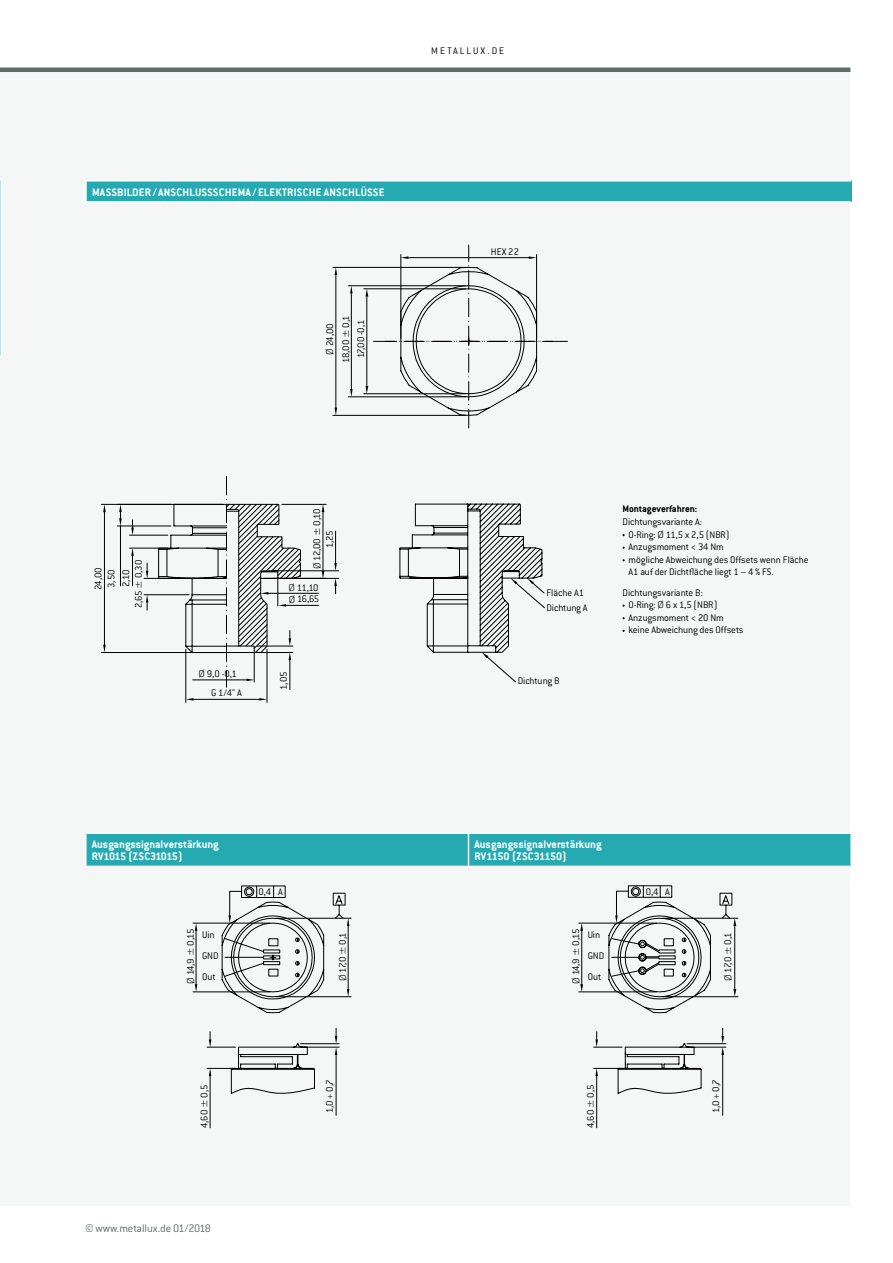
<style>
.page{position:relative;width:893px;height:1263px;background:#fff}
.page>*{position:absolute;margin:0;border:0;box-sizing:border-box;transform-origin:0 0}
.t1{font:700 12px/12px "Conduit ITC";color:#fff}
.t2{font:300 12px "Conduit ITC";letter-spacing:-.01em;color:#606b6c}
.t3{font:300 10.5px/12.6px "Conduit ITC";letter-spacing:-.015em;color:#000}
.t4{font:700 10.5px "Conduit ITC";color:#000}
.t5{font:300 10.5px "Conduit ITC";letter-spacing:.19em;color:#000}
.s1{font-family:"Klavika Basic"}
</style>
<div class="page">
<div style="left:0;top:70px;width:850px;height:1136px;background:#f5f6f6"></div>
<hr style="left:210px;top:1076px;width:1px;height:52px;background:#000">
<hr style="left:276px;top:996px;width:75px;height:1px;background:#000">
<hr style="left:276px;top:918px;width:75px;height:1px;background:#000">
<hr style="left:193px;top:991px;width:77px;height:1px;background:#000">
<hr style="left:193px;top:923px;width:77px;height:1px;background:#000">
<svg style="left:195px;top:923px;width:2px;height:69px"></svg>
<svg style="left:207px;top:885px;width:142px;height:231px"></svg>
<div style="left:86px;top:181px;width:765px;height:21px;background:#26aab2"></div>
<hr style="left:85px;top:180px;width:766px;height:2px;background:#fff">
<svg style="left:86px;top:182px;width:1px;height:19px"></svg>
<hr style="left:85px;top:201px;width:766px;height:2px;background:#fff">
<hr style="left:0;top:68px;width:850px;height:4px;background:#606b6c">
<hr style="left:267px;top:649px;width:1px;height:53px;background:#000">
<hr style="left:186px;top:649px;width:1px;height:53px;background:#000">
<svg style="left:186px;top:698px;width:81px;height:3px"></svg>
<hr style="left:290px;top:660px;width:1px;height:30px;background:#000">
<svg style="left:101px;top:476px;width:238px;height:212px"></svg>
<svg style="left:399px;top:504px;width:146px;height:178px"></svg>
<hr style="left:364px;top:393px;width:101px;height:1px;background:#000">
<hr style="left:364px;top:289px;width:101px;height:1px;background:#000">
<svg style="left:366px;top:245px;width:201px;height:183px"></svg>
<hr style="left:351px;top:293px;width:1px;height:96px;background:#000">
<hr style="left:348px;top:397px;width:117px;height:1px;background:#000">
<hr style="left:348px;top:285px;width:117px;height:1px;background:#000">
<svg style="left:350px;top:286px;width:3px;height:7px"></svg>
<svg style="left:350px;top:389px;width:3px;height:8px"></svg>
<hr style="left:336px;top:275px;width:1px;height:133px;background:#000">
<hr style="left:333px;top:415px;width:132px;height:1px;background:#000">
<hr style="left:333px;top:267px;width:132px;height:1px;background:#000">
<svg style="left:335px;top:267px;width:2px;height:8px"></svg>
<svg style="left:335px;top:408px;width:2px;height:7px"></svg>
<div style="left:87px;top:834px;width:763px;height:32px;background:#26aab2"></div>
<hr style="left:85px;top:832px;width:383px;height:2px;background:#fff">
<hr style="left:85px;top:834px;width:2px;height:32px;background:#fff">
<hr style="left:85px;top:866px;width:383px;height:1px;background:#fff">
<hr style="left:468px;top:832px;width:384px;height:2px;background:#fff">
<hr style="left:468px;top:834px;width:1px;height:32px;background:#fff">
<hr style="left:468px;top:866px;width:384px;height:1px;background:#fff">
<hr style="left:596px;top:1076px;width:1px;height:52px;background:#000">
<hr style="left:579px;top:991px;width:77px;height:1px;background:#000">
<hr style="left:579px;top:923px;width:77px;height:1px;background:#000">
<svg style="left:580px;top:923px;width:3px;height:69px"></svg>
<svg style="left:594px;top:885px;width:144px;height:231px"></svg>
<p class="t5" style="left:431px;top:45px;width:74px">METALLUX.DE</p>
<p class="t1" style="left:92px;top:186px;width:294px">MASSBILDER / ANSCHLUSSSCHEMA / ELEKTRISCHE ANSCHLÜSSE</p>
<p class="t3" style="left:322px;top:363px;width:49px;line-height:15.9px;text-align:center;rotate:-90deg"><span class="s1">Ø</span> 24,00<br>18,00 ± 0,1</p>
<p class="t3" style="left:355px;top:358px;width:39px;rotate:-90deg">17,00 -0,1</p>
<p class="t3" style="left:491px;top:245px;width:30px">HEX 22</p>
<p class="t3" style="left:92px;top:590px;width:24px;rotate:-90deg">24,00<br>3,50</p>
<p class="t3" style="left:120px;top:608px;width:50px;text-indent:21px;rotate:-90deg">2,10<br>2,65 ± 0,30</p>
<p class="t3" style="left:211px;top:664px;width:32px;line-height:19.2px;text-indent:-12px"><span class="s1">Ø</span> 9,0 -0,1<br>G 1/4" A</p>
<p class="t3" style="left:311px;top:569px;width:62px;text-align:center;rotate:-90deg"><span class="s1">Ø</span> 12,00 ± 0,10<br>1,25</p>
<p class="t3" style="left:289px;top:582px;width:32px;line-height:11.6px"><span class="s1">Ø</span> 11,10<br><span class="s1">Ø</span> 16,65</p>
<p class="t3" style="left:277px;top:690px;width:19px;rotate:-90deg">1,05</p>
<p class="t3" style="left:546px;top:586px;width:43px;line-height:14.4px">Fläche A1<br>Dichtung A</p>
<p class="t3" style="left:518px;top:675px;width:43px">Dichtung B</p>
<p class="t4" style="left:622px;top:503px;width:76px">Montageverfahren:</p>
<p class="t3" style="left:628px;top:515px;width:182px;text-indent:-6px">Dichtungsvariante A:<br>O-Ring: <span class="s1">Ø</span> 11,5 x 2,5 (NBR)<br>Anzugsmoment &lt; 34 Nm<br>mögliche Abweichung des Offsets wenn Fläche<br>A1 auf der Dichtfläche liegt 1 – 4 % FS.</p>
<p class="t3" style="left:628px;top:586px;width:116px;text-indent:-6px">Dichtungsvariante B:<br>O-Ring: <span class="s1">Ø</span> 6 x 1,5 (NBR)<br>Anzugsmoment &lt; 20 Nm keine Abweichung des Offsets</p>
<p class="t1" style="left:92px;top:838px;width:129px">Ausgangssignalverstärkung<br>RV1015 (ZSC31015)</p>
<p class="t1" style="left:474px;top:838px;width:129px">Ausgangssignalverstärkung<br>RV1150 (ZSC31150)</p>
<p class="t3" style="left:259px;top:885px;width:26px">0,4 A</p>
<p class="t3" style="left:646px;top:885px;width:26px">0,4 A</p>
<p class="t3" style="left:184px;top:983px;width:56px;rotate:-90deg"><span class="s1">Ø</span> 14,9 ± 0,15</p>
<p class="t3" style="left:336px;top:981px;width:50px;rotate:-90deg"><span class="s1">Ø</span> 17,0 ± 0,1</p>
<p class="t3" style="left:202px;top:924px;width:18px;line-height:21.1px">Uin<br>GND<br>Out</p>
<p class="t3" style="left:570px;top:983px;width:56px;rotate:-90deg"><span class="s1">Ø</span> 14,9 ± 0,15</p>
<p class="t3" style="left:722px;top:981px;width:50px;rotate:-90deg"><span class="s1">Ø</span> 17,0 ± 0,1</p>
<p class="t3" style="left:588px;top:924px;width:18px;line-height:21.1px">Uin<br>GND<br>Out</p>
<p class="t3" style="left:323px;top:1113px;width:36px;rotate:-90deg">1,0 + 0,7</p>
<p class="t3" style="left:709px;top:1113px;width:36px;rotate:-90deg">1,0 + 0,7</p>
<p class="t3" style="left:198px;top:1128px;width:45px;rotate:-90deg">4,60 ± 0,5</p>
<p class="t3" style="left:584px;top:1128px;width:45px;rotate:-90deg">4,60 ± 0,5</p>
<p class="t2" style="left:85px;top:1222px;width:127px">© www.metallux.de 01/2018</p>
</div>
